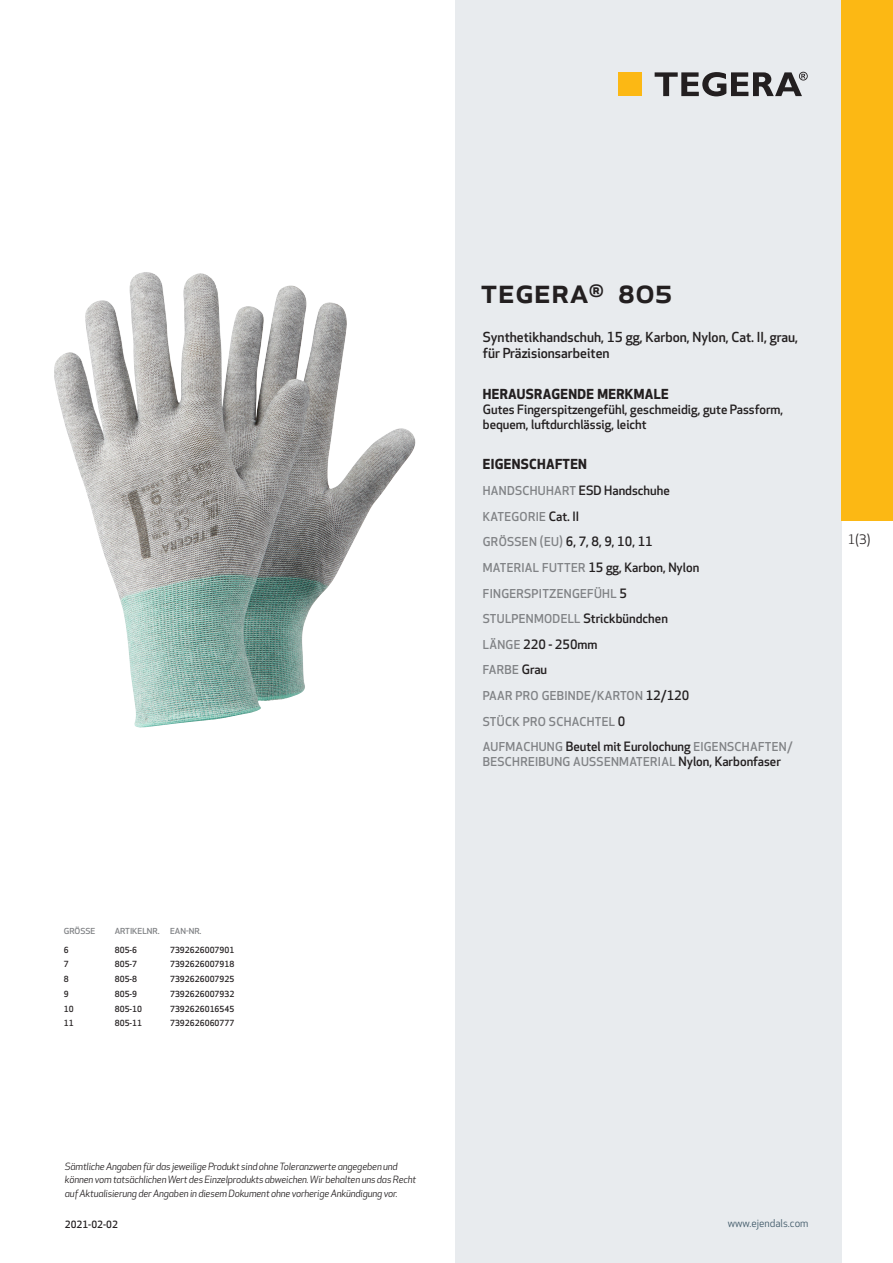
<style>
.page{position:relative;width:893px;height:1263px;background:#fff}
.page>*{position:absolute;margin:0;border:0;box-sizing:border-box;transform-origin:0 0}
.prodname{font:500 34.5px "Apex New";color:#231f20}
.Funktion_body{font:500 13.5px/16.5px "Apex New";color:#231f20}
.Funktion_body-2{font:700 13.5px "Apex New";letter-spacing:.025em;color:#231f20}
.t1{font:12.75px "Apex New";color:#231f20}
.Funktion_body-3{font:500 12.6px/15px "Apex New";color:#231f20}
.Funktion_body-4{font:500 12px/15px "Apex New";letter-spacing:.025em;color:#808285}
.t2{font:10.5px "Apex New";color:#405968}
.t3{font:italic 9.75px/13.5px "Apex New";letter-spacing:-.015em;color:#231f20}
.t4{font:500 9.75px "Apex New";color:#231f20}
.ArticleTable_body{font:500 8.25px "Apex New";color:#231f20}
.ArticeTable_header{font:500 8.1px "Apex New";color:#808285;scale:1.06 1}
.s1{font-size:12px;color:#808285}
.s2{font-size:12.6px;color:#231f20}
</style>
<div class="page">
<div style="left:455px;top:0;width:387px;height:1263px;background:#e8ebee"></div>
<div style="left:842px;top:0;width:51px;height:520px;background:#fcb814"></div>
<img style="left:54px;top:272px;width:362px;height:456px">
<div style="left:618px;top:72px;width:24px;height:24px;background:#fcb814"></div>
<svg style="left:655px;top:72px;width:153px;height:24px"></svg>
<p class="ArticeTable_header" style="left:64px;top:925px;width:31px">GRÖSSE</p>
<p class="ArticeTable_header" style="left:115px;top:925px;width:44px">ARTIKELNR.</p>
<p class="ArticeTable_header" style="left:170px;top:925px;width:31px">EAN-NR.</p>
<p class="ArticleTable_body" style="left:64px;top:944px;width:6px">6</p>
<p class="ArticleTable_body" style="left:115px;top:944px;width:24px">805-6</p>
<p class="ArticleTable_body" style="left:170px;top:944px;width:66px">7392626007901</p>
<p class="ArticleTable_body" style="left:64px;top:959px;width:6px">7</p>
<p class="ArticleTable_body" style="left:115px;top:959px;width:24px">805-7</p>
<p class="ArticleTable_body" style="left:170px;top:959px;width:66px">7392626007918</p>
<p class="ArticleTable_body" style="left:64px;top:973px;width:6px">8</p>
<p class="ArticleTable_body" style="left:115px;top:973px;width:24px">805-8</p>
<p class="ArticleTable_body" style="left:170px;top:973px;width:66px">7392626007925</p>
<p class="ArticleTable_body" style="left:64px;top:988px;width:6px">9</p>
<p class="ArticleTable_body" style="left:115px;top:988px;width:24px">805-9</p>
<p class="ArticleTable_body" style="left:170px;top:988px;width:66px">7392626007932</p>
<p class="ArticleTable_body" style="left:64px;top:1003px;width:11px">10</p>
<p class="ArticleTable_body" style="left:115px;top:1003px;width:29px">805-10</p>
<p class="ArticleTable_body" style="left:170px;top:1003px;width:66px">7392626016545</p>
<p class="ArticleTable_body" style="left:64px;top:1018px;width:11px">11</p>
<p class="ArticleTable_body" style="left:115px;top:1018px;width:29px">805-11</p>
<p class="ArticleTable_body" style="left:170px;top:1018px;width:66px">7392626060777</p>
<p class="t3" style="left:65px;top:1159px;width:353px">Sämtliche Angaben für das jeweilige Produkt sind ohne Toleranzwerte angegeben und können vom tatsächlichen Wert des Einzelprodukts abweichen. Wir behalten uns das Recht auf Aktualisierung der Angaben in diesem Dokument ohne vorherige Ankündigung vor.</p>
<p class="t4" style="left:65px;top:1218px;width:54px">2021-02-02</p>
<p class="prodname" style="left:480px;top:267px;width:193px">TEGERA<sup>®</sup> 805</p>
<p class="Funktion_body" style="left:483px;top:328px;width:317px">Synthetikhandschuh, 15 gg, Karbon, Nylon, Cat. II, grau, für Präzisionsarbeiten</p>
<p class="Funktion_body-2" style="left:483px;top:384px;width:187px">HERAUSRAGENDE MERKMALE</p>
<p class="Funktion_body-3" style="left:483px;top:401px;width:302px">Gutes Fingerspitzengefühl, geschmeidig, gute Passform, bequem, luftdurchlässig, leicht</p>
<p class="Funktion_body-2" style="left:483px;top:455px;width:106px">EIGENSCHAFTEN</p>
<p class="Funktion_body-3" style="left:483px;top:483px;width:188px"><span class="s1">HANDSCHUHART</span> ESD Handschuhe</p>
<p class="Funktion_body-4" style="left:483px;top:508px;width:98px">KATEGORIE <span class="s2">Cat. II</span></p>
<p class="Funktion_body-3" style="left:483px;top:534px;width:171px"><span class="s1">GRÖSSEN (EU)</span> 6, 7, 8, 9, 10, 11</p>
<p class="Funktion_body-3" style="left:483px;top:559px;width:218px"><span class="s1">MATERIAL FUTTER</span> 15 gg, Karbon, Nylon</p>
<p class="Funktion_body-4" style="left:483px;top:585px;width:146px">FINGERSPITZENGEFÜHL <span class="s2">5</span></p>
<p class="Funktion_body-3" style="left:483px;top:611px;width:187px"><span class="s1">STULPENMODELL</span> Strickbündchen</p>
<p class="Funktion_body-3" style="left:483px;top:636px;width:116px"><span class="s1">LÄNGE</span> 220 - 250mm</p>
<p class="Funktion_body-4" style="left:483px;top:662px;width:66px">FARBE <span class="s2">Grau</span></p>
<p class="Funktion_body-4" style="left:483px;top:688px;width:208px">PAAR PRO GEBINDE/KARTON <span class="s2">12/120</span></p>
<p class="Funktion_body-4" style="left:483px;top:714px;width:144px">STÜCK PRO SCHACHTEL <span class="s2">0</span></p>
<p class="Funktion_body-4" style="left:483px;top:739px;width:311px">AUFMACHUNG <span class="s2">Beutel mit Eurolochung</span> EIGENSCHAFTEN/<br>BESCHREIBUNG AUSSENMATERIAL <span class="s2">Nylon, Karbonfaser</span></p>
<h3 class="t1" style="left:848px;top:531px;width:24px">1(3)</h3>
<p class="t2" style="left:728px;top:1217px;width:82px">www.ejendals.com</p>
</div>
